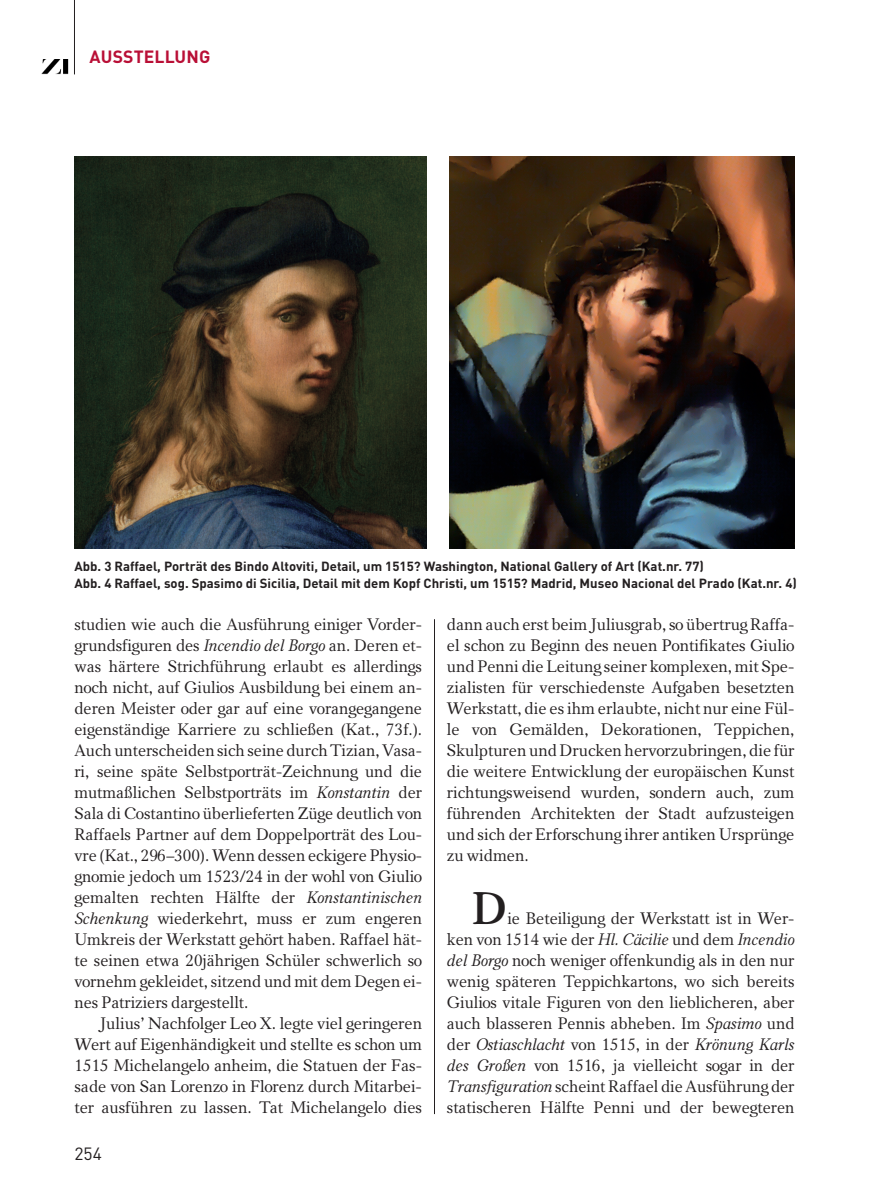
<style>
.page{position:relative;width:869px;height:1191px;background:#fff}
.page>*{position:absolute;margin:0;border:0;box-sizing:border-box;transform-origin:0 0}
.t1{font:600 45.68px "Carniola";color:#231f20}
.t2{font:700 17.5px "DINOT";letter-spacing:.01em;color:#b90f36}
.t3{font:17.5px "DINOT";color:#231f20}
.t4{font:16.62px/21px "Carniola";letter-spacing:-.005em;color:#231f20;text-align:justify}
.t5{font:700 13.12px/16.6px "DINOT";color:#231f20}
.s1{font-style:italic}
</style>
<div class="page">
<hr style="left:434px;top:619px;width:1px;height:495px;background:#231f20">
<img style="left:74px;top:156px;width:352px;height:392px">
<img style="left:449px;top:156px;width:345px;height:392px">
<hr style="left:74px;top:0;width:1px;height:74px;background:#231f20">
<img style="left:41px;top:60px;width:28px;height:15px">
<p class="t2" style="left:89px;top:51px;width:122px">AUSSTELLUNG</p>
<p class="t5" style="left:74px;top:559px;width:723px">Abb. 3 Raffael, Porträt des Bindo Altoviti, Detail, um 1515? Washington, National Gallery of Art (Kat.nr. 77)<br>Abb. 4 Raffael, sog. Spasimo di Sicilia, Detail mit dem Kopf Christi, um 1515? Madrid, Museo Nacional del Prado (Kat.nr. 4)</p>
<p class="t4" style="left:74px;top:613px;width:349px">studien wie auch die Ausführung einiger Vorder&shy;grundsfiguren des <span class="s1">Incendio del Borgo</span> an. Deren et&shy;was härtere Strichführung erlaubt es allerdings noch nicht, auf Giulios Ausbildung bei einem an&shy;deren Meister oder gar auf eine vorangegangene eigenständige Karriere zu schließen (Kat., 73f.).<br>Auch unterscheiden sich seine durch Tizian, Vasa&shy;ri, seine späte Selbstporträt-Zeichnung und die mutmaßlichen Selbstporträts im <span class="s1">Konstantin</span> der Sala di Costantino überlieferten Züge deutlich von Raffaels Partner auf dem Doppelporträt des Lou&shy;vre (Kat., 296–300). Wenn dessen eckigere Physio&shy;gnomie jedoch um 1523/24 in der wohl von Giulio gemalten rechten Hälfte der <span class="s1">Konstantinischen Schenkung</span> wiederkehrt, muss er zum engeren Umkreis der Werkstatt gehört haben. Raffael hät&shy;te seinen etwa 20jährigen Schüler schwerlich so vornehm gekleidet, sitzend und mit dem Degen ei&shy;nes Patriziers dargestellt.</p>
<p class="t4" style="left:74px;top:1012px;width:349px;text-indent:25px">Julius’ Nachfolger Leo X. legte viel geringeren Wert auf Eigenhändigkeit und stellte es schon um 1515 Michelangelo anheim, die Statuen der Fas&shy;sade von San Lorenzo in Florenz durch Mitarbei&shy;ter ausführen zu lassen. Tat Michelangelo dies</p>
<p class="t3" style="left:74px;top:1147px;width:29px">254</p>
<p class="t4" style="left:446px;top:613px;width:349px">dann auch erst beim Juliusgrab, so übertrug Raffa&shy;el schon zu Beginn des neuen Pontifikates Giulio und Penni die Leitung seiner komplexen, mit Spe&shy;zialisten für verschiedenste Aufgaben besetzten Werkstatt, die es ihm erlaubte, nicht nur eine Fül&shy;le von Gemälden, Dekorationen, Teppichen, Skulpturen und Drucken hervorzubringen, die für die weitere Entwicklung der europäischen Kunst richtungsweisend wurden, sondern auch, zum führenden Architekten der Stadt aufzusteigen und sich der Erforschung ihrer antiken Ursprünge zu widmen.</p>
<h1 class="t1" style="left:471px;top:881px;width:37px">D</h1>
<p class="t4" style="left:446px;top:907px;width:349px;text-indent:60px">ie Beteiligung der Werkstatt ist in Wer&shy;ken von 1514 wie der <span class="s1">Hl. Cäcilie</span> und dem <span class="s1">Incendio del Borgo</span> noch weniger offenkundig als in den nur wenig späteren Teppichkartons, wo sich bereits Giulios vitale Figuren von den lieblicheren, aber auch blasseren Pennis abheben. Im <span class="s1">Spasimo</span> und der <span class="s1">Ostiaschlacht</span> von 1515, in der <span class="s1">Krönung Karls des Großen</span> von 1516, ja vielleicht sogar in der <span class="s1">Transfiguration</span> scheint Raffael die Ausführung der statischeren Hälfte Penni und der bewegteren</p>
</div>
